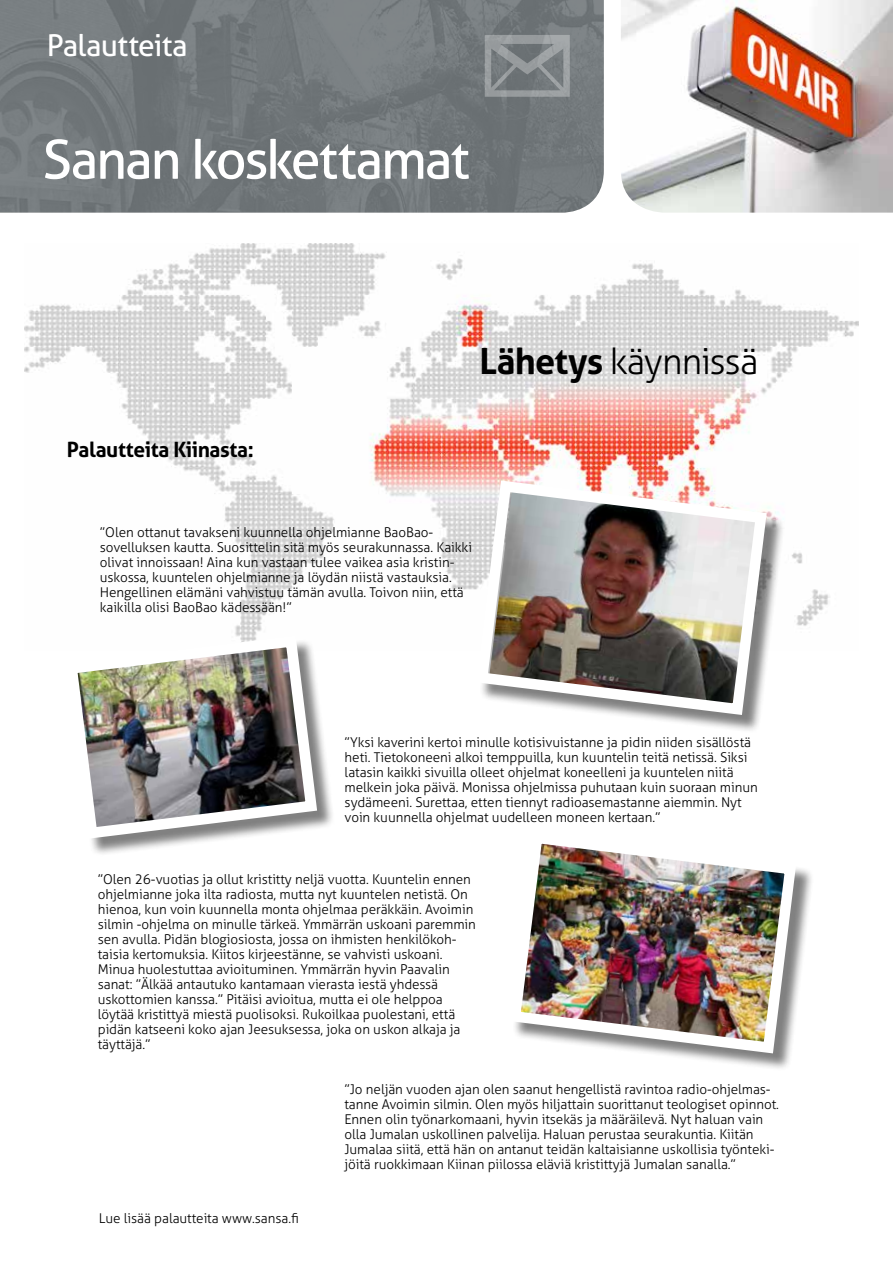
<style>
.page{position:relative;width:893px;height:1263px;background:#fff}
.page>*{position:absolute;margin:0;border:0;box-sizing:border-box;transform-origin:0 0}
.t1{font:54px "Aller";letter-spacing:-.04em;color:#fff}
.t2{font:300 36px "Aller";letter-spacing:-.03em;color:#000}
.t3{font:30px "Aller";letter-spacing:-.025em;color:#fff}
.t4{font:700 21px "Aller";letter-spacing:-.02em;color:#000}
.t5{font:300 13.5px/15px "Aller";letter-spacing:-.005em;color:#000}
.s1{font-weight:700}
</style>
<div class="page">
<img style="left:621px;top:0;width:272px;height:213px">
<svg style="left:0;top:0;width:604px;height:213px;background:#73797c"></svg>
<svg style="left:485px;top:35px;width:85px;height:62px;background:#878c8f"></svg>
<img style="left:24px;top:243px;width:834px;height:387px">
<div style="left:479px;top:483px;width:306px;height:250px;background:#000;opacity:.5"></div>
<img style="left:470px;top:475px;width:302px;height:246px">
<div style="left:512px;top:835px;width:302px;height:236px;background:#000;opacity:.5"></div>
<img style="left:512px;top:835px;width:290px;height:224px">
<div style="left:69px;top:638px;width:266px;height:219px;background:#000;opacity:.5"></div>
<img style="left:69px;top:630px;width:254px;height:215px">
<h3 class="t3" style="left:47px;top:27px;width:142px">Palautteita</h3>
<h1 class="t1" style="left:43px;top:127px;width:429px">Sanan koskettamat</h1>
<h3 class="t4" style="left:67px;top:436px;width:188px">Palautteita Kiinasta:</h3>
<h2 class="t2" style="left:479px;top:340px;width:281px"><span class="s1">Lähetys</span> käynnissä</h2>
<p class="t5" style="left:100px;top:525px;width:374px">”Olen ottanut tavakseni kuunnella ohjelmianne BaoBao&shy;sovelluksen kautta. Suosittelin sitä myös seurakunnassa. Kaikki olivat innoissaan! Aina kun vastaan tulee vaikea asia kristin&shy;uskossa, kuuntelen ohjelmianne ja löydän niistä vastauksia.<br>Hengellinen elämäni vahvistuu tämän avulla. Toivon niin, että kaikilla olisi BaoBao kädessään!”</p>
<p class="t5" style="left:345px;top:734px;width:415px">”Yksi kaverini kertoi minulle kotisivuistanne ja pidin niiden sisällöstä heti. Tietokoneeni alkoi temppuilla, kun kuuntelin teitä netissä. Siksi latasin kaikki sivuilla olleet ohjelmat koneelleni ja kuuntelen niitä melkein joka päivä. Monissa ohjelmissa puhutaan kuin suoraan minun sydämeeni. Surettaa, etten tiennyt radioasemastanne aiemmin. Nyt voin kuunnella ohjelmat uudelleen moneen kertaan.”</p>
<p class="t5" style="left:98px;top:871px;width:380px">”Olen 26-vuotias ja ollut kristitty neljä vuotta. Kuuntelin ennen ohjelmianne joka ilta radiosta, mutta nyt kuuntelen netistä. On hienoa, kun voin kuunnella monta ohjelmaa peräkkäin. Avoimin silmin -ohjelma on minulle tärkeä. Ymmärrän uskoani paremmin sen avulla. Pidän blogiosiosta, jossa on ihmisten henkilökoh&shy;taisia kertomuksia. Kiitos kirjeestänne, se vahvisti uskoani.<br>Minua huolestuttaa avioituminen. Ymmärrän hyvin Paavalin sanat: ”Älkää antautuko kantamaan vierasta iestä yhdessä uskottomien kanssa.” Pitäisi avioitua, mutta ei ole helppoa löytää kristittyä miestä puolisoksi. Rukoilkaa puolestani, että pidän katseeni koko ajan Jeesuksessa, joka on uskon alkaja ja täyttäjä.”</p>
<p class="t5" style="left:344px;top:1082px;width:436px">”Jo neljän vuoden ajan olen saanut hengellistä ravintoa radio-ohjelmas&shy;tanne Avoimin silmin. Olen myös hiljattain suorittanut teologiset opinnot.<br>Ennen olin työnarkomaani, hyvin itsekäs ja määräilevä. Nyt haluan vain olla Jumalan uskollinen palvelija. Haluan perustaa seurakuntia. Kiitän Jumalaa siitä, että hän on antanut teidän kaltaisianne uskollisia työnteki&shy;jöitä ruokkimaan Kiinan piilossa eläviä kristittyjä Jumalan sanalla.”</p>
<p class="t5" style="left:99px;top:1211px;width:202px">Lue lisää palautteita www.sansa.fi</p>
</div>
